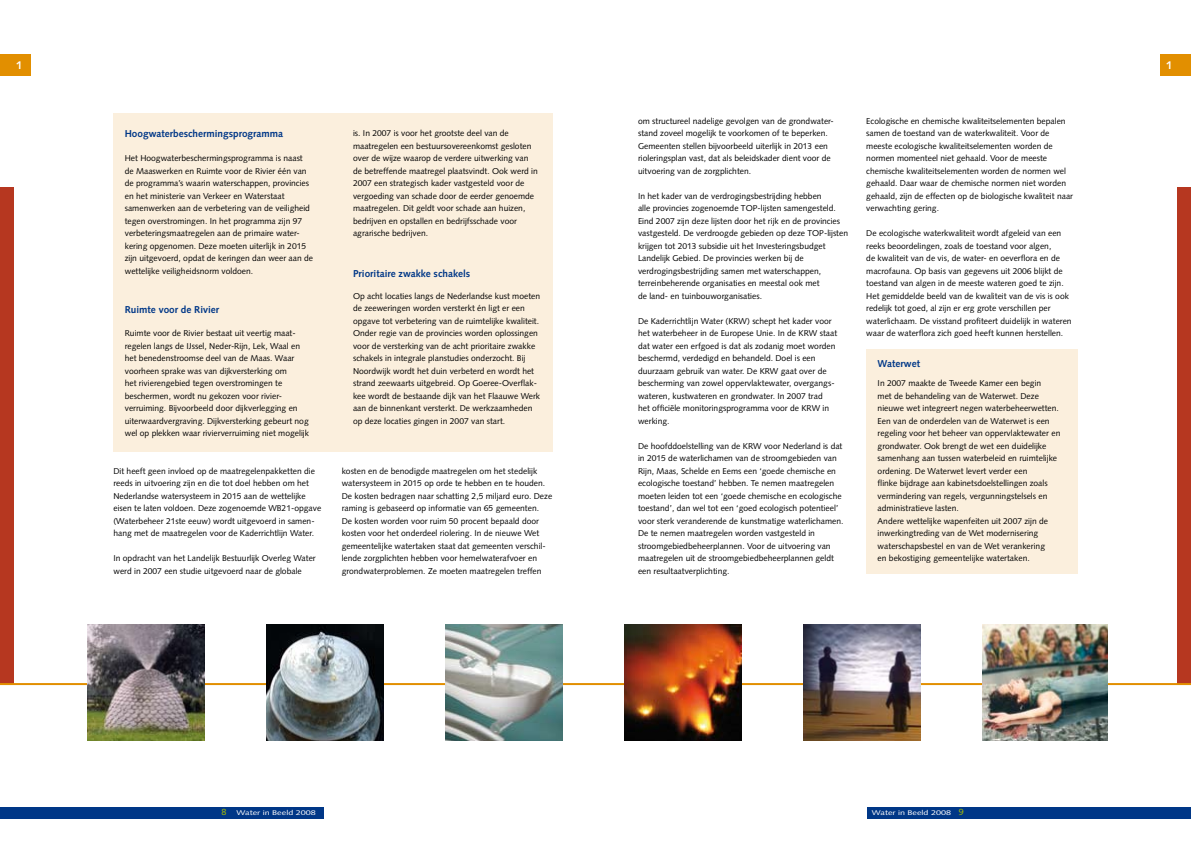
<style>
.page{position:relative;width:1191px;height:842px;background:#fff}
.page>*{position:absolute;margin:0;border:0;box-sizing:border-box;transform-origin:0 0}
.t1{font:700 11.2px "Syntax";color:#fff}
.t2{font:700 10px "Syntax";color:#003787}
.t3{font:8.5px/12.5px "Syntax";color:#000}
.t4{font:6.8px "Syntax";color:#fff;scale:1.32 1}
</style>
<div class="page">
<div style="left:866px;top:350px;width:211px;height:224px;background:#fbefdd"></div>
<div style="left:113px;top:113px;width:440px;height:339px;background:#fbefdd"></div>
<div style="left:0;top:187px;width:14px;height:496px;background:#b63720"></div>
<div style="left:1176px;top:187px;width:15px;height:496px;background:#b63720"></div>
<div style="left:1160px;top:54px;width:31px;height:22px;background:#e28f00"></div>
<div style="left:0;top:54px;width:31px;height:22px;background:#e28f00"></div>
<div style="left:0;top:807px;width:324px;height:11px;background:#003787"></div>
<div style="left:866px;top:807px;width:325px;height:11px;background:#003787"></div>
<hr style="left:0;top:683px;width:1191px;height:2px;background:#e28f00">
<img style="left:88px;top:624px;width:117px;height:117px">
<img style="left:267px;top:624px;width:117px;height:117px">
<img style="left:446px;top:624px;width:116px;height:117px">
<img style="left:624px;top:624px;width:117px;height:117px">
<img style="left:803px;top:624px;width:117px;height:117px">
<img style="left:982px;top:624px;width:125px;height:117px">
<h1 class="t1" style="left:16px;top:58px;width:8px">1</h1>
<h1 class="t1" style="left:1166px;top:58px;width:8px">1</h1>
<p class="t2" style="left:125px;top:128px;width:160px">Hoogwaterbeschermingsprogramma</p>
<p class="t3" style="left:125px;top:152px;width:190px">Het Hoogwaterbeschermingsprogramma is naast de Maaswerken en Ruimte voor de Rivier één van de programma’s waarin waterschappen, provincies en het ministerie van Verkeer en Waterstaat samenwerken aan de verbetering van de veiligheid tegen overstromingen. In het programma zijn 97 verbeteringsmaatregelen aan de primaire water&shy;kering opgenomen. Deze moeten uiterlijk in 2015 zijn uitgevoerd, opdat de keringen dan weer aan de wettelijke veiligheidsnorm voldoen.</p>
<p class="t2" style="left:125px;top:303px;width:96px">Ruimte voor de Rivier</p>
<p class="t3" style="left:125px;top:327px;width:186px">Ruimte voor de Rivier bestaat uit veertig maat&shy;regelen langs de IJssel, Neder-Rijn, Lek, Waal en het benedenstroomse deel van de Maas. Waar voorheen sprake was van dijkversterking om<br>het rivierengebied tegen overstromingen te beschermen, wordt nu gekozen voor rivier&shy;verruiming. Bijvoorbeeld door dijkverlegging en uiterwaardvergraving. Dijkversterking gebeurt nog wel op plekken waar rivierverruiming niet mogelijk</p>
<p class="t3" style="left:113px;top:464px;width:209px">Dit heeft geen invloed op de maatregelenpakketten die reeds in uitvoering zijn en die tot doel hebben om het Nederlandse watersysteem in 2015 aan de wettelijke eisen te laten voldoen. Deze zogenoemde WB21-opgave (Waterbeheer 21ste eeuw) wordt uitgevoerd in samen&shy;hang met de maatregelen voor de Kaderrichtlijn Water.</p>
<p class="t3" style="left:113px;top:552px;width:204px">In opdracht van het Landelijk Bestuurlijk Overleg Water werd in 2007 een studie uitgevoerd naar de globale</p>
<p class="t3" style="left:353px;top:127px;width:186px">is. In 2007 is voor het grootste deel van de maatregelen een bestuursovereenkomst gesloten over de wijze waarop de verdere uitwerking van de betreffende maatregel plaatsvindt. Ook werd in 2007 een strategisch kader vastgesteld voor de vergoeding van schade door de eerder genoemde maatregelen. Dit geldt voor schade aan huizen, bedrijven en opstallen en bedrijfsschade voor agrarische bedrijven.</p>
<p class="t2" style="left:353px;top:267px;width:119px">Prioritaire zwakke schakels</p>
<p class="t3" style="left:353px;top:289px;width:189px">Op acht locaties langs de Nederlandse kust moeten de zeeweringen worden versterkt én ligt er een opgave tot verbetering van de ruimtelijke kwaliteit.<br>Onder regie van de provincies worden oplossingen voor de versterking van de acht prioritaire zwakke schakels in integrale planstudies onderzocht. Bij Noordwijk wordt het duin verbeterd en wordt het strand zeewaarts uitgebreid. Op Goeree-Overflak&shy;kee wordt de bestaande dijk van het Flaauwe Werk aan de binnenkant versterkt. De werkzaamheden op deze locaties gingen in 2007 van start.</p>
<p class="t3" style="left:342px;top:464px;width:212px">kosten en de benodigde maatregelen om het stedelijk watersysteem in 2015 op orde te hebben en te houden.<br>De kosten bedragen naar schatting 2,5 miljard euro. Deze raming is gebaseerd op informatie van 65 gemeenten.<br>De kosten worden voor ruim 50 procent bepaald door kosten voor het onderdeel riolering. In de nieuwe Wet gemeentelijke watertaken staat dat gemeenten verschil&shy;lende zorgplichten hebben voor hemelwaterafvoer en grondwaterproblemen. Ze moeten maatregelen treffen</p>
<p class="t3" style="left:638px;top:114px;width:197px">om structureel nadelige gevolgen van de grondwater&shy;stand zoveel mogelijk te voorkomen of te beperken.<br>Gemeenten stellen bijvoorbeeld uiterlijk in 2013 een rioleringsplan vast, dat als beleidskader dient voor de uitvoering van de zorgplichten.</p>
<p class="t3" style="left:638px;top:189px;width:212px">In het kader van de verdrogingsbestrijding hebben<br>alle provincies zogenoemde TOP-lijsten samengesteld.<br>Eind 2007 zijn deze lijsten door het rijk en de provincies vastgesteld. De verdroogde gebieden op deze TOP-lijsten krijgen tot 2013 subsidie uit het Investeringsbudget Landelijk Gebied. De provincies werken bij de ver-drogingsbestrijding samen met waterschappen, terreinbeherende organisaties en meestal ook met<br>de land- en tuinbouworganisaties.</p>
<p class="t3" style="left:638px;top:314px;width:201px">De Kaderrichtlijn Water (KRW) schept het kader voor het waterbeheer in de Europese Unie. In de KRW staat dat water een erfgoed is dat als zodanig moet worden beschermd, verdedigd en behandeld. Doel is een duurzaam gebruik van water. De KRW gaat over de bescherming van zowel oppervlaktewater, overgangs&shy;wateren, kustwateren en grondwater. In 2007 trad<br>het officiële monitoringsprogramma voor de KRW in werking.</p>
<p class="t3" style="left:638px;top:439px;width:207px">De hoofddoelstelling van de KRW voor Nederland is dat in 2015 de waterlichamen van de stroomgebieden van Rijn, Maas, Schelde en Eems een ‘goede chemische en ecologische toestand’ hebben. Te nemen maatregelen moeten leiden tot een ‘goede chemische en ecologische toestand’, dan wel tot een ‘goed ecologisch potentieel’ voor sterk veranderende de kunstmatige waterlichamen.<br>De te nemen maatregelen worden vastgesteld in stroomgebiedbeheerplannen. Voor de uitvoering van maatregelen uit de stroomgebiedbeheerplannen geldt een resultaatverplichting.</p>
<p class="t3" style="left:866px;top:114px;width:208px">Ecologische en chemische kwaliteitselementen bepalen samen de toestand van de waterkwaliteit. Voor de meeste ecologische kwaliteitselementen worden de normen momenteel niet gehaald. Voor de meeste chemische kwaliteitselementen worden de normen wel gehaald. Daar waar de chemische normen niet worden gehaald, zijn de effecten op de biologische kwaliteit naar verwachting gering.</p>
<p class="t3" style="left:866px;top:227px;width:207px">De ecologische waterkwaliteit wordt afgeleid van een reeks beoordelingen, zoals de toestand voor algen,<br>de kwaliteit van de vis, de water- en oeverflora en de macrofauna. Op basis van gegevens uit 2006 blijkt de toestand van algen in de meeste wateren goed te zijn.<br>Het gemiddelde beeld van de kwaliteit van de vis is ook redelijk tot goed, al zijn er erg grote verschillen per waterlichaam. De visstand profiteert duidelijk in wateren waar de waterflora zich goed heeft kunnen herstellen.</p>
<p class="t2" style="left:877px;top:358px;width:44px">Waterwet</p>
<p class="t3" style="left:877px;top:377px;width:184px">In 2007 maakte de Tweede Kamer een begin<br>met de behandeling van de Waterwet. Deze nieuwe wet integreert negen waterbeheerwetten.<br>Een van de onderdelen van de Waterwet is een regeling voor het beheer van oppervlaktewater en grondwater. Ook brengt de wet een duidelijke samenhang aan tussen waterbeleid en ruimtelijke ordening. De Waterwet levert verder een<br>flinke bijdrage aan kabinetsdoelstellingen zoals vermindering van regels, vergunningstelsels en administratieve lasten.<br>Andere wettelijke wapenfeiten uit 2007 zijn de inwerkingtreding van de Wet modernisering waterschapsbestel en van de Wet verankering<br>en bekostiging gemeentelijke watertaken.</p>
<p class="t4" style="left:237px;top:809px;width:61px">Water in Beeld 2008</p>
<p class="t4" style="left:872px;top:809px;width:61px">Water in Beeld 2008</p>
</div>
